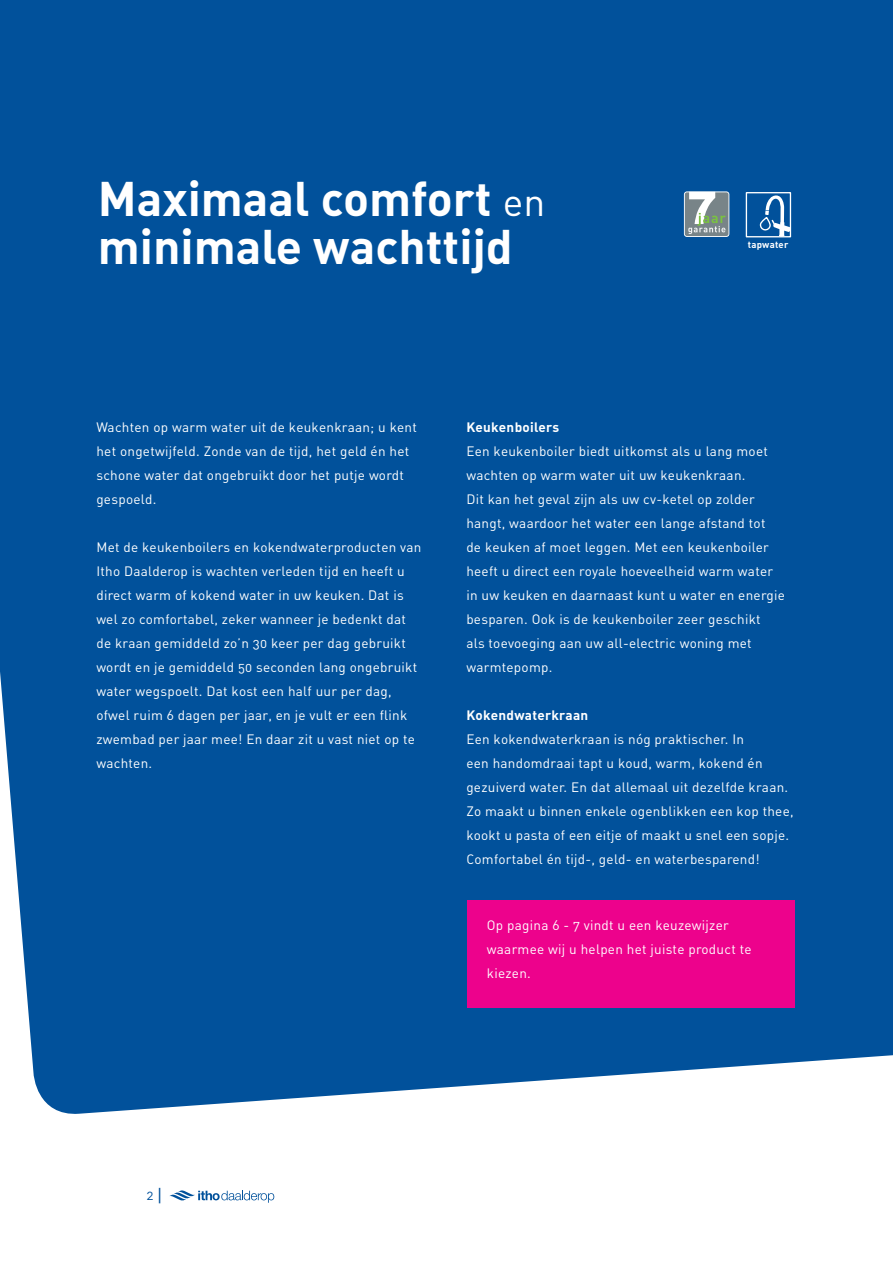
<style>
.page{position:relative;width:893px;height:1263px;background:#fff}
.page>*{position:absolute;margin:0;border:0;box-sizing:border-box;transform-origin:0 0}
.t1{font:48px/48px "DIN Bold Alternate";color:#fff}
.t2{font:13.5px/24px "DIN Regular Alternate";letter-spacing:.02em;color:#fff}
.t3{font:13.5px "DIN Bold Alternate";letter-spacing:.02em;color:#fff}
.t4{font:13.5px "DIN Regular Alternate";color:#01519b}
.t5{font:700 9.6px "DIN";letter-spacing:.025em;color:#fff}
.s1{font-family:"DIN Regular Alternate";font-size:39px}
.s2{font-size:18px}
</style>
<div class="page">
<svg style="left:169px;top:1190px;width:105px;height:13px"></svg>
<div style="left:0;top:0;width:893px;height:1114px;background:#01519b"></div>
<svg style="left:760px;top:195px;width:29px;height:40px"></svg>
<div style="left:746px;top:192px;width:45px;height:45px;border:1px solid #fff"></div>
<svg style="left:684px;top:191px;width:45px;height:46px"></svg>
<div style="left:468px;top:900px;width:327px;height:108px;background:#ed028c"></div>
<h1 class="t1" style="left:98px;top:173px;width:449px">Maximaal comfort <span class="s1">en </span>minimale wachttijd</h1>
<p class="t5" style="left:748px;top:238px;width:42px">tapwater</p>
<p class="t2" style="left:96px;top:415px;width:322px">Wachten op warm water uit de keukenkraan; u kent het ongetwijfeld. Zonde van de tijd, het geld én het schone water dat ongebruikt door het putje wordt gespoeld.</p>
<p class="t2" style="left:96px;top:535px;width:326px">Met de keukenboilers en kokendwaterproducten van Itho Daalderop is wachten verleden tijd en heeft u direct warm of kokend water in uw keuken. Dat is wel zo comfortabel, zeker wanneer je bedenkt dat de kraan gemiddeld zo’n 30 keer per dag gebruikt wordt en je gemiddeld 50 seconden lang ongebruikt water wegspoelt. Dat kost een half uur per dag, ofwel ruim 6 dagen per jaar, en je vult er een flink zwembad per jaar mee! En daar zit u vast niet op te wachten.</p>
<p class="t3" style="left:466px;top:418px;width:94px">Keukenboilers</p>
<p class="t2" style="left:466px;top:439px;width:320px">Een keukenboiler biedt uitkomst als u lang moet wachten op warm water uit uw keukenkraan.<br>Dit kan het geval zijn als uw cv-ketel op zolder hangt, waardoor het water een lange afstand tot<br>de keuken af moet leggen. Met een keukenboiler heeft u direct een royale hoeveelheid warm water in uw keuken en daarnaast kunt u water en energie besparen. Ook is de keukenboiler zeer geschikt<br>als toevoeging aan uw all-electric woning met warmtepomp.</p>
<p class="t3" style="left:466px;top:706px;width:123px">Kokendwaterkraan</p>
<p class="t2" style="left:466px;top:727px;width:329px">Een kokendwaterkraan is nóg praktischer. In<br>een handomdraai tapt u koud, warm, kokend én gezuiverd water. En dat allemaal uit dezelfde kraan.<br>Zo maakt u binnen enkele ogenblikken een kop thee, kookt u pasta of een eitje of maakt u snel een sopje.<br>Comfortabel én tijd-, geld- en waterbesparend!</p>
<p class="t2" style="left:487px;top:913px;width:266px">Op pagina 6 - 7 vindt u een keuzewijzer waarmee wij u helpen het juiste product te kiezen.</p>
<p class="t4" style="left:147px;top:1187px;width:18px">2 <span class="s2">|</span></p>
</div>
